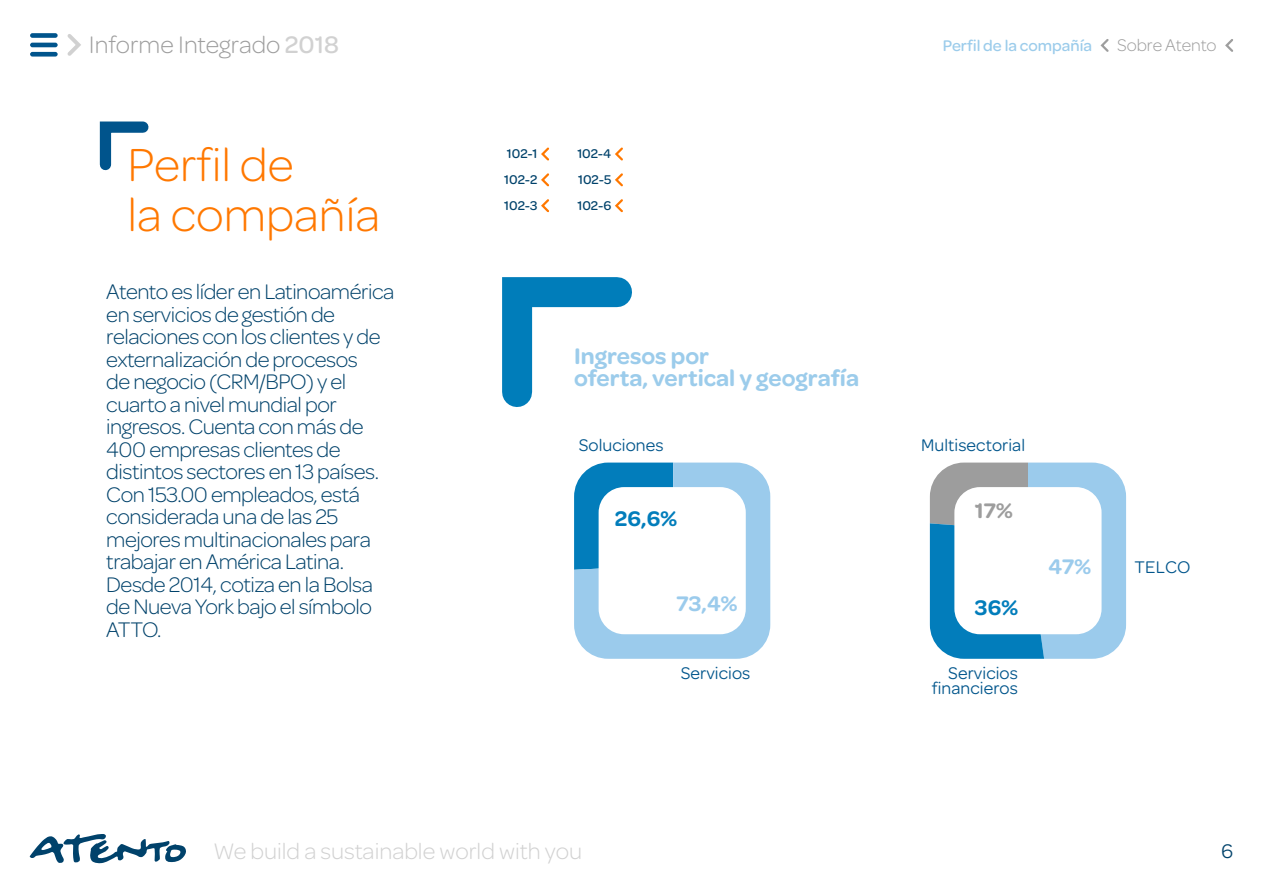
<style>
.page{position:relative;width:1263px;height:893px;background:#fff}
.page>*{position:absolute;margin:0;border:0;box-sizing:border-box;transform-origin:0 0}
.t1{font:300 49.5px/49.5px "Omnes";color:#ff7800}
.t2{font:300 25.5px "Omnes";color:#9e9e9e}
.t3{font:600 24px/22.5px "Omnes";color:#9ccceb}
.t4{font:300 24px "Omnes";color:#d1d1d1}
.t5{font:300 22.5px/22.5px "Omnes";letter-spacing:-.02em;color:#00426b}
.t6{font:600 22.5px "Omnes";color:#9bcbec}
.t7{font:600 22.5px "Omnes";color:#027dbb}
.t8{font:600 22.5px "Omnes";color:#9d9d9d}
.t9{font:21px "Omnes";color:#00426b}
.t10{font:18px/15px "Omnes";letter-spacing:.005em;color:#02568c;text-align:right}
.t11{font:300 18px "Omnes";letter-spacing:-.005em;color:#9e9e9e}
.t12{font:500 16.5px "Omnes";color:#9ccceb}
.t13{font:500 13.5px/25.8px "Omnes";color:#00426b;text-align:justify}
.s1{font-weight:500;color:#d1d1d1}
</style>
<div class="page">
<svg style="left:99px;top:121px;width:50px;height:50px"></svg>
<svg style="left:574px;top:463px;width:196px;height:196px;background:#7bbbe1"></svg>
<svg style="left:930px;top:463px;width:196px;height:196px;background:#73aecf"></svg>
<div style="left:599px;top:487px;width:147px;height:147px;background:#fff;border-radius:26px"></div>
<div style="left:954px;top:487px;width:147px;height:147px;background:#fff;border-radius:26px"></div>
<svg style="left:502px;top:277px;width:130px;height:130px"></svg>
<svg style="left:30px;top:834px;width:156px;height:30px"></svg>
<div style="left:30px;top:33px;width:28px;height:5px;background:#00548c;border-radius:2px"></div>
<hr style="left:30px;top:43px;width:28px;height:4px;background:#00548c;border-radius:2px">
<div style="left:30px;top:52px;width:28px;height:5px;background:#00548c;border-radius:2px"></div>
<svg style="left:67px;top:34px;width:14px;height:22px"></svg>
<svg style="left:1100px;top:39px;width:9px;height:13px"></svg>
<svg style="left:1225px;top:39px;width:8px;height:13px"></svg>
<svg style="left:615px;top:147px;width:8px;height:14px"></svg>
<svg style="left:615px;top:173px;width:8px;height:14px"></svg>
<svg style="left:615px;top:199px;width:8px;height:14px"></svg>
<svg style="left:541px;top:147px;width:9px;height:14px"></svg>
<svg style="left:541px;top:199px;width:9px;height:14px"></svg>
<svg style="left:541px;top:173px;width:9px;height:14px"></svg>
<p class="t2" style="left:89px;top:28px;width:251px">Informe Integrado <span class="s1">2018</span></p>
<p class="t12" style="left:943px;top:34px;width:151px">Perfil de la compañía</p>
<p class="t11" style="left:1117px;top:33px;width:101px">Sobre Atento</p>
<h1 class="t1" style="left:128px;top:139px;width:254px">Perfil de<br>la compañía</h1>
<p class="t5" style="left:106px;top:280px;width:290px">Atento es líder en Latinoamérica en servicios de gestión de relaciones con los clientes y de externalización de procesos<br>de negocio (CRM/BPO) y el cuarto a nivel mundial por ingresos. Cuenta con más de<br>400 empresas clientes de distintos sectores en 13 países.<br>Con 153.00 empleados, está considerada una de las 25 mejores multinacionales para trabajar en América Latina.<br>Desde 2014, cotiza en la Bolsa de Nueva York bajo el símbolo<br>ATTO.</p>
<p class="t13" style="left:507px;top:140px;width:32px">102-1</p>
<p class="t13" style="left:504px;top:166px;width:35px">102-2</p>
<p class="t13" style="left:504px;top:192px;width:35px">102-3</p>
<p class="t13" style="left:577px;top:140px;width:35px">102-4<br>102-5<br>102-6</p>
<p class="t3" style="left:574px;top:343px;width:286px">Ingresos por<br>oferta, vertical y geografía</p>
<p class="t10" style="left:579px;top:436px;width:86px">Soluciones</p>
<p class="t7" style="left:615px;top:503px;width:64px">26,6%</p>
<p class="t6" style="left:676px;top:588px;width:63px">73,4%</p>
<p class="t10" style="left:681px;top:665px;width:71px">Servicios</p>
<p class="t10" style="left:921px;top:436px;width:106px">Multisectorial</p>
<p class="t8" style="left:975px;top:495px;width:39px">17%</p>
<p class="t7" style="left:975px;top:591px;width:45px">36%</p>
<p class="t10" style="left:932px;top:665px;width:88px">Servicios financieros</p>
<p class="t6" style="left:1048px;top:551px;width:44px">47%</p>
<p class="t10" style="left:1134px;top:558px;width:57px">TELCO</p>
<p class="t4" style="left:214px;top:835px;width:370px">We build a sustainable world with you</p>
<p class="t9" style="left:1221px;top:837px;width:14px">6</p>
</div>
